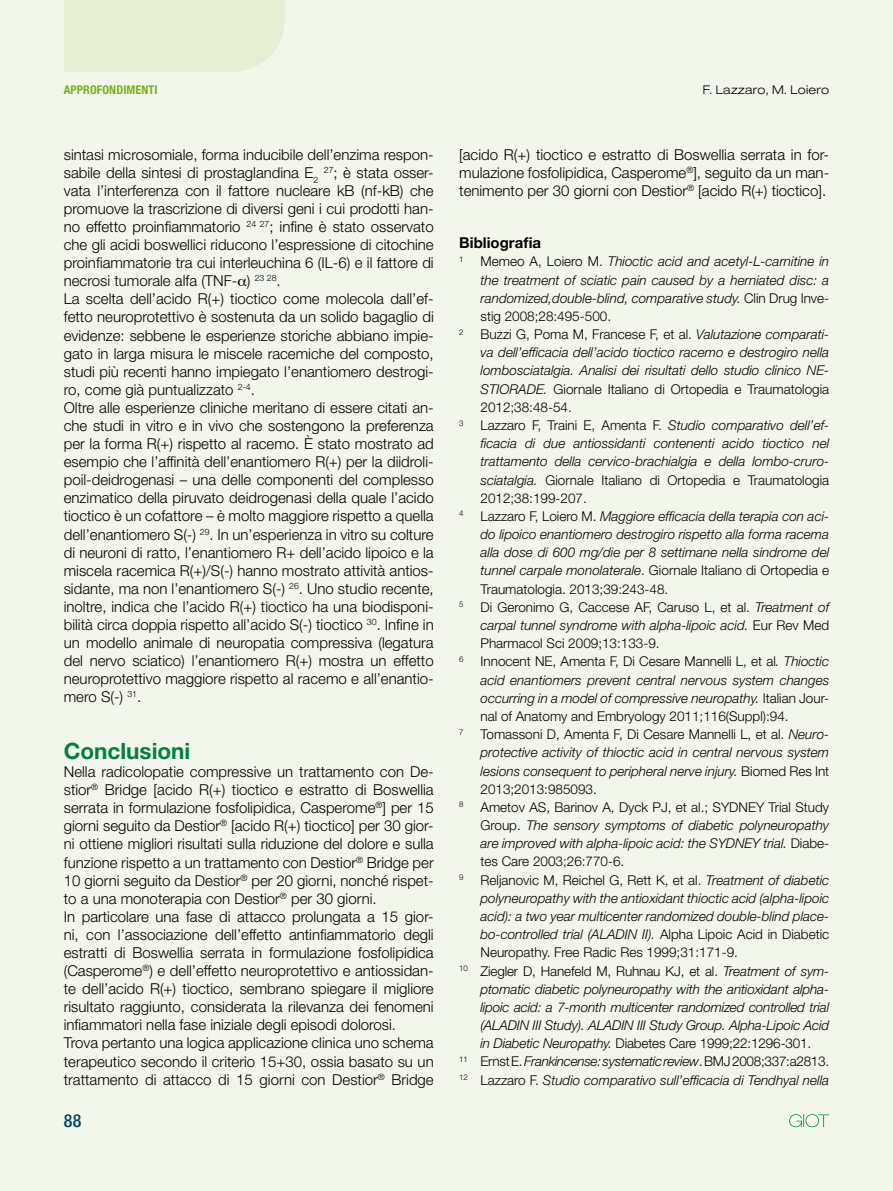
<style>
.page{position:relative;width:893px;height:1191px;background:#f3f7eb}
.page>*{position:absolute;margin:0;border:0;box-sizing:border-box;transform-origin:0 0}
.t1{font:700 22.5px "Helvetica Neue LT Std";color:#007f3e}
.t2{font:500 condensed 18px "Helvetica Neue LT Std";color:#003e64}
.t3{font:300 15px/18.1px "Helvetica Neue LT Std";color:#000}
.t4{font:700 15px "Helvetica Neue LT Std";color:#000}
.t5{font:italic 300 13.5px/18.1px "Helvetica Neue LT Std";color:#000;text-align:justify}
.t6{font:300 13.5px/18.1px "Helvetica Neue LT Std";color:#000;text-align:justify}
.t7{font:italic 300 13.5px "Helvetica Neue LT Std";letter-spacing:-.02em;color:#000}
.t8{font:300 expanded 12px "Helvetica Neue LT Std";letter-spacing:.025em;color:#000}
.t9{font:700 condensed 12px "Helvetica Neue LT Std";letter-spacing:.01em;color:#7eae20}
.t10{font:300 7.8px "Helvetica Neue LT Std";color:#000}
.s1{font-style:normal}
.s2{font-style:italic}
</style>
<div class="page">
<div style="left:64px;top:0;width:221px;height:72px;background:#e7eed6"></div>
<svg style="left:789px;top:1114px;width:40px;height:13px"></svg>
<p class="t9" style="left:64px;top:82px;width:95px">APPROFONDIMENTI</p>
<p class="t8" style="left:703px;top:82px;width:128px">F. Lazzaro, M. Loiero</p>
<p class="t3" style="left:64px;top:145px;width:371px">sintasi microsomiale, forma inducibile dell’enzima respon&shy;sabile della sintesi di prostaglandina E<sub>2</sub> <sup>27</sup>; è stata osser&shy;vata l’interferenza con il fattore nucleare kB (nf-kB) che promuove la trascrizione di diversi geni i cui prodotti han&shy;no effetto proinfiammatorio <sup>24</sup> <sup>27</sup>; infine è stato osservato che gli acidi boswellici riducono l’espressione di citochine proinfiammatorie tra cui interleuchina 6 (IL-6) e il fattore di necrosi tumorale alfa (TNF- ) <sup>23</sup> <sup>28</sup>.<br>La scelta dell’acido R(+) tioctico come molecola dall’ef&shy;fetto neuroprotettivo è sostenuta da un solido bagaglio di evidenze: sebbene le esperienze storiche abbiano impie&shy;gato in larga misura le miscele racemiche del composto, studi più recenti hanno impiegato l’enantiomero destrogi&shy;ro, come già puntualizzato <sup>2-4</sup>.<br>Oltre alle esperienze cliniche meritano di essere citati an&shy;che studi in vitro e in vivo che sostengono la preferenza per la forma R(+) rispetto al racemo. è stato mostrato ad esempio che l’affinità dell’enantiomero R(+) per la diidroli&shy;poil-deidrogenasi – una delle componenti del complesso enzimatico della piruvato deidrogenasi della quale l’acido tioctico è un cofattore – è molto maggiore rispetto a quella dell’enantiomero S(-) <sup>29</sup>. In un’esperienza in vitro su colture di neuroni di ratto, l’enantiomero R+ dell’acido lipoico e la miscela racemica R(+)/S(-) hanno mostrato attività antios&shy;sidante, ma non l’enantiomero S(-) <sup>26</sup>. Uno studio recente, inoltre, indica che l’acido R(+) tioctico ha una biodisponi&shy;bilità circa doppia rispetto all’acido S(-) tioctico <sup>30</sup>. Infine in un modello animale di neuropatia compressiva (legatura del nervo sciatico) l’enantiomero R(+) mostra un effetto neuroprotettivo maggiore rispetto al racemo e all’enantio&shy;mero S(-) <sup>31</sup>.</p>
<h1 class="t1" style="left:64px;top:737px;width:128px">Conclusioni</h1>
<p class="t3" style="left:64px;top:762px;width:371px">Nella radicolopatie compressive un trattamento con De&shy;stior<sup>®</sup> Bridge [acido R(+) tioctico e estratto di Boswellia serrata in formulazione fosfolipidica, Casperome<sup>®</sup>] per 15 giorni seguito da Destior<sup>®</sup> [acido R(+) tioctico] per 30 gior&shy;ni ottiene migliori risultati sulla riduzione del dolore e sulla funzione rispetto a un trattamento con Destior<sup>®</sup> Bridge per 10 giorni seguito da Destior<sup>®</sup> per 20 giorni, nonché rispet&shy;to a una monoterapia con Destior<sup>®</sup> per 30 giorni.<br>In particolare una fase di attacco prolungata a 15 gior&shy;ni, con l’associazione dell’effetto antinfiammatorio degli estratti di Boswellia serrata in formulazione fosfolipidica (Casperome<sup>®</sup>) e dell’effetto neuroprotettivo e antiossidan&shy;te dell’acido R(+) tioctico, sembrano spiegare il migliore risultato raggiunto, considerata la rilevanza dei fenomeni infiammatori nella fase iniziale degli episodi dolorosi.<br>Trova pertanto una logica applicazione clinica uno schema terapeutico secondo il criterio 15+30, ossia basato su un trattamento di attacco di 15 giorni con Destior<sup>®</sup> Bridge</p>
<p class="t2" style="left:64px;top:1110px;width:19px">88</p>
<p class="t3" style="left:459px;top:145px;width:371px;text-align:justify">[acido R(+) tioctico e estratto di Boswellia serrata in for&shy;mulazione fosfolipidica, Casperome<sup>®</sup>], seguito da un man&shy;tenimento per 30 giorni con Destior<sup>®</sup> [acido R(+) tioctico].</p>
<p class="t4" style="left:459px;top:233px;width:83px">Bibliografia</p>
<p class="t10" style="left:459px;top:254px;width:6px">1</p>
<p class="t5" style="left:480px;top:252px;width:350px"><span class="s1">Memeo A, Loiero M.</span> Thioctic acid and acetyl-L-carnitine in the treatment of sciatic pain caused by a herniated disc: a randomized,double-blind, comparative study. <span class="s1">Clin Drug Inve&shy;stig 2008;28:495-500.</span></p>
<p class="t10" style="left:459px;top:327px;width:6px">2</p>
<p class="t5" style="left:480px;top:325px;width:350px"><span class="s1">Buzzi G, Poma M, Francese F, et al.</span> Valutazione comparati&shy;va dell’efficacia dell’acido tioctico racemo e destrogiro nella lombosciatalgia. Analisi dei risultati dello studio clinico NE-STIORADE. <span class="s1">Giornale Italiano di Ortopedia e Traumatologia 2012;38:48-54.</span></p>
<p class="t10" style="left:459px;top:418px;width:6px">3</p>
<p class="t5" style="left:480px;top:416px;width:350px"><span class="s1">Lazzaro F, Traini E, Amenta F.</span> Studio comparativo dell’ef&shy;ficacia di due antiossidanti contenenti acido tioctico nel trattamento della cervico-brachialgia e della lombo-cruro&shy;sciatalgia. <span class="s1">Giornale Italiano di Ortopedia e Traumatologia 2012;38:199-207.</span></p>
<p class="t10" style="left:459px;top:509px;width:6px">4</p>
<p class="t5" style="left:480px;top:507px;width:350px"><span class="s1">Lazzaro F, Loiero M.</span> Maggiore efficacia della terapia con aci&shy;do lipoico enantiomero destrogiro rispetto alla forma racema alla dose di 600 mg/die per 8 settimane nella sindrome del tunnel carpale monolaterale<span class="s1">. Giornale Italiano di Ortopedia e Traumatologia. 2013;39:243-48.</span></p>
<p class="t10" style="left:459px;top:600px;width:6px">5</p>
<p class="t6" style="left:480px;top:597px;width:350px">Di Geronimo G, Caccese AF, Caruso L, et al. <span class="s2">Treatment of carpal tunnel syndrome with alpha-lipoic acid.</span> Eur Rev Med Pharmacol Sci 2009;13:133-9.</p>
<p class="t10" style="left:459px;top:654px;width:6px">6</p>
<p class="t5" style="left:480px;top:652px;width:350px"><span class="s1">Innocent NE, Amenta F, Di Cesare Mannelli L, et al</span>. Thioctic acid enantiomers prevent central nervous system changes occurring in a model of compressive neuropathy. <span class="s1">Italian Jour&shy;nal of Anatomy and Embryology 2011;116(Suppl):94.</span></p>
<p class="t10" style="left:459px;top:727px;width:6px">7</p>
<p class="t5" style="left:480px;top:725px;width:350px"><span class="s1">Tomassoni D, Amenta F, Di Cesare Mannelli L, et al.</span> Neuro&shy;protective activity of thioctic acid in central nervous system lesions consequent to peripheral nerve injury. <span class="s1">Biomed Res Int 2013;2013:985093.</span></p>
<p class="t10" style="left:459px;top:800px;width:6px">8</p>
<p class="t5" style="left:480px;top:798px;width:350px"><span class="s1">Ametov AS, Barinov A, Dyck PJ, et al.; SYDNEY Trial Study Group.</span> The sensory symptoms of diabetic polyneuropathy are improved with alpha-lipoic acid: the SYDNEY trial. <span class="s1">Diabe&shy;tes Care 2003;26:770-6.</span></p>
<p class="t10" style="left:459px;top:872px;width:6px">9</p>
<p class="t6" style="left:480px;top:870px;width:350px">Reljanovic M, Reichel G, Rett K, et al. <span class="s2">Treatment of diabetic</span></p>
<p class="t5" style="left:480px;top:888px;width:350px">polyneuropathy with the antioxidant thioctic acid (alpha-lipoic</p>
<p class="t5" style="left:480px;top:907px;width:350px">acid): a two year multicenter randomized double-blind place-</p>
<p class="t5" style="left:480px;top:925px;width:350px">bo-controlled trial (ALADIN II). <span class="s1">Alpha Lipoic Acid in Diabetic</span></p>
<p class="t6" style="left:480px;top:943px;width:259px">Neuropathy. Free Radic Res 1999;31:171-9.</p>
<p class="t6" style="left:459px;top:961px;width:371px"><sup>10</sup> Ziegler D, Hanefeld M, Ruhnau KJ, et al. <span class="s2">Treatment of sym-</span></p>
<p class="t5" style="left:480px;top:979px;width:350px">ptomatic diabetic polyneuropathy with the antioxidant alpha-</p>
<p class="t5" style="left:480px;top:997px;width:350px">lipoic acid: a 7-month multicenter randomized controlled trial</p>
<p class="t5" style="left:480px;top:1016px;width:350px">(ALADIN III Study). ALADIN III Study Group. Alpha-Lipoic Acid</p>
<p class="t6" style="left:480px;top:1034px;width:332px"><span class="s2">in Diabetic Neuropathy.</span> Diabetes Care 1999;22:1296-301.</p>
<p class="t7" style="left:459px;top:1053px;width:371px"><sup>11</sup> <span class="s1">Ernst E.</span> Frankincense: systematic review<span class="s1">. BMJ 2008;337:a2813.</span></p>
<p class="t5" style="left:459px;top:1070px;width:371px"><sup>12</sup> <span class="s1">Lazzaro F.</span> Studio comparativo sull’efficacia di Tendhyal nella</p>
</div>
